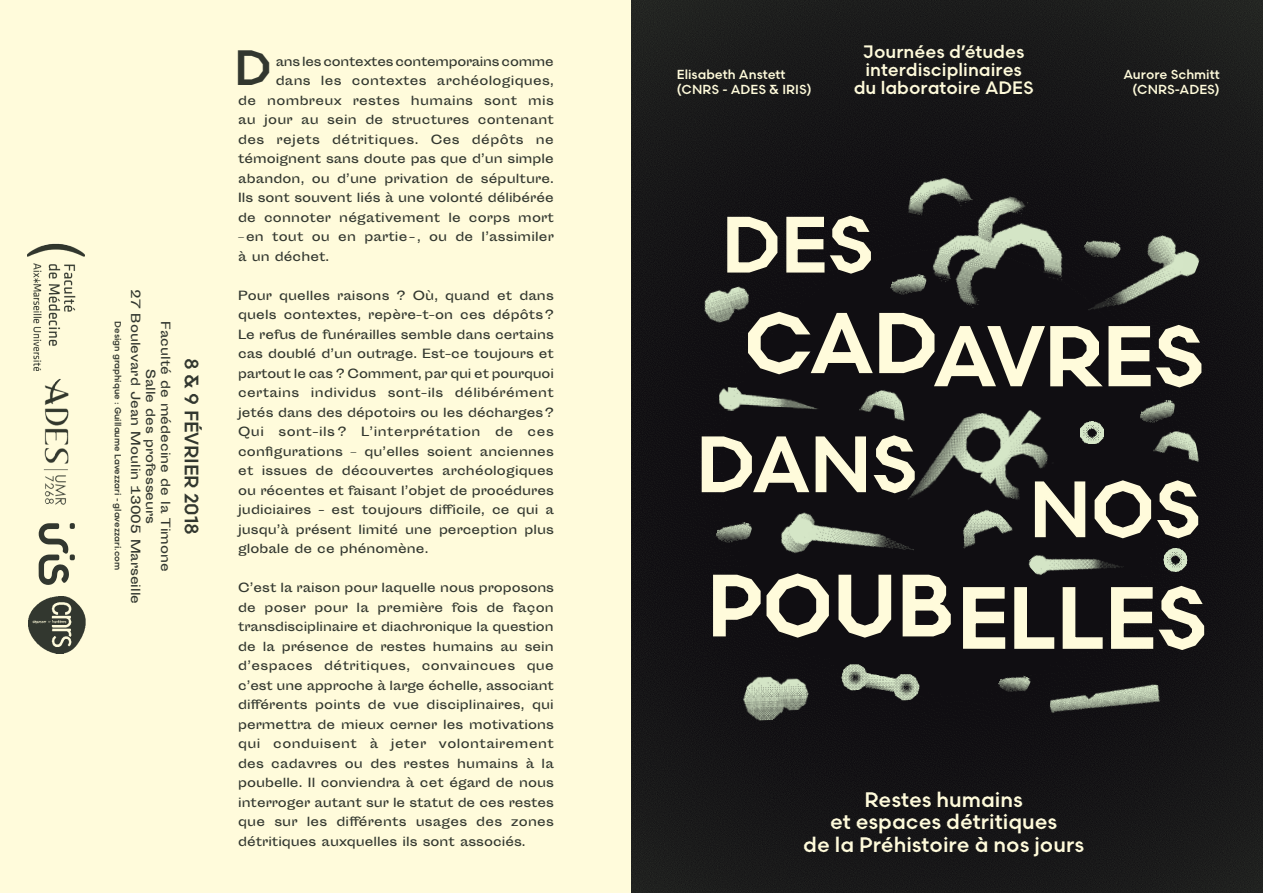
<style>
.page{position:relative;width:1263px;height:893px;background:#fff}
.page>*{position:absolute;margin:0;border:0;box-sizing:border-box;transform-origin:0 0}
.t1{font:700 49.5px "Scandia Line";color:#32372f}
.t2{font:700 21px/22.5px "Scandia Line";color:#fffbdb;text-align:center}
.t3{font:700 19.5px "Scandia Line";letter-spacing:-.01em;color:#32372f}
.t4{font:700 18px/18px "Scandia Line";color:#fffbdb;text-align:center}
.t5{font:700 13.05px/15.8px "Scandia Line";color:#fffbdb}
.t6{font:12px/19.5px "Sporting Grotesque";color:#32372f;text-align:justify}
.t7{font:700 9px "Scandia Line";color:#32372f}
</style>
<div class="page">
<img style="left:631px;top:0;width:632px;height:893px">
<div style="left:0;top:0;width:631px;height:893px;background:#fffbdb"></div>
<img style="left:29px;top:597px;width:56px;height:56px">
<img style="left:28px;top:243px;width:57px;height:127px">
<img style="left:43px;top:379px;width:26px;height:126px">
<svg style="left:39px;top:523px;width:36px;height:62px"></svg>
<svg style="left:747px;top:311px;width:455px;height:77px;background:#737065"></svg>
<svg style="left:726px;top:215px;width:146px;height:59px;background:#858375"></svg>
<svg style="left:1034px;top:479px;width:165px;height:60px;background:#767367"></svg>
<svg style="left:701px;top:434px;width:200px;height:60px;background:#7b786c"></svg>
<img style="left:974px;top:408px;width:83px;height:97px">
<img style="left:901px;top:409px;width:142px;height:93px">
<img style="left:885px;top:163px;width:197px;height:167px">
<img style="left:1026px;top:516px;width:99px;height:31px">
<img style="left:719px;top:387px;width:100px;height:27px">
<img style="left:856px;top:387px;width:49px;height:43px">
<img style="left:1150px;top:428px;width:49px;height:43px">
<img style="left:952px;top:501px;width:62px;height:46px">
<img style="left:1049px;top:664px;width:114px;height:69px">
<img style="left:714px;top:515px;width:39px;height:32px">
<img style="left:997px;top:667px;width:35px;height:32px">
<img style="left:1139px;top:397px;width:36px;height:29px">
<img style="left:1082px;top:229px;width:2px;height:38px">
<img style="left:889px;top:267px;width:39px;height:33px">
<img style="left:690px;top:269px;width:71px;height:63px">
<img style="left:763px;top:496px;width:22px;height:51px">
<img style="left:1135px;top:219px;width:66px;height:5px">
<img style="left:739px;top:665px;width:72px;height:57px">
<img style="left:785px;top:474px;width:132px;height:73px">
<img style="left:1084px;top:224px;width:117px;height:119px">
<img style="left:836px;top:663px;width:90px;height:40px">
<svg style="left:1080px;top:421px;width:24px;height:24px"></svg>
<svg style="left:712px;top:547px;width:493px;height:104px;background:#58564f"></svg>
<p class="t7" style="left:124px;top:321px;width:250px;rotate:90deg">Design graphique : Guillaume Lavezzari - glavezzari.com</p>
<p class="t6" style="left:173px;top:289px;width:316px;line-height:15px;text-align:center;rotate:90deg">Faculté de médecine de la Timone<br>Salle des professeurs<br>27 Boulevard Jean Moulin 13005 Marseille</p>
<h3 class="t3" style="left:204px;top:358px;width:178px;rotate:90deg">8 &amp; 9 FÉVRIER 2018</h3>
<h1 class="t1" style="left:234px;top:37px;width:39px">D</h1>
<p class="t6" style="left:238px;top:52px;width:317px;text-align:right">ans les contextes contemporains comme dans les contextes archéologiques,<br>de nombreux restes humains sont mis au jour au sein de structures contenant des rejets détritiques. Ces dépôts ne témoignent sans doute pas que d’un simple abandon, ou d’une privation de sépulture.<br>Ils sont souvent liés à une volonté délibérée de connoter négativement le corps mort</p>
<p class="t6" style="left:238px;top:227px;width:317px">– en tout ou en partie - , ou de l’assimiler à un déchet.</p>
<p class="t6" style="left:238px;top:286px;width:317px">Pour quelles raisons ? Où, quand et dans quels contextes, repère-t-on ces dépôts?<br>Le refus de funérailles semble dans certains cas doublé d’un outrage. Est-ce toujours et partout le cas ? Comment, par qui et pourquoi certains individus sont-ils délibérément jetés dans des dépotoirs ou les décharges?<br>Qui sont-ils ? L’interprétation de ces configurations – qu’elles soient anciennes et issues de découvertes archéologiques ou récentes et faisant l’objet de procédures judiciaires - est toujours difficile, ce qui a jusqu’à présent limité une perception plus globale de ce phénomène.</p>
<p class="t6" style="left:238px;top:578px;width:317px">C’est la raison pour laquelle nous proposons de poser pour la première fois de façon transdisciplinaire et diachronique la question de la présence de restes humains au sein d’espaces détritiques, convaincues que c’est une approche à large échelle, associant différents points de vue disciplinaires, qui permettra de mieux cerner les motivations qui conduisent à jeter volontairement des cadavres ou des restes humains à la poubelle. Il conviendra à cet égard de nous interroger autant sur le statut de ces restes que sur les différents usages des zones détritiques auxquelles ils sont associés.</p>
<h3 class="t4" style="left:854px;top:42px;width:181px">Journées d’études interdisciplinaires du laboratoire ADES</h3>
<p class="t5" style="left:677px;top:66px;width:136px">Elisabeth Anstett (CNRS - ADES &amp; IRIS)</p>
<p class="t5" style="left:1123px;top:66px;width:98px;text-align:right">Aurore Schmitt (CNRS-ADES)</p>
<h2 class="t2" style="left:803px;top:788px;width:282px">Restes humains<br>et espaces détritiques<br>de la Préhistoire à nos jours</h2>
</div>
